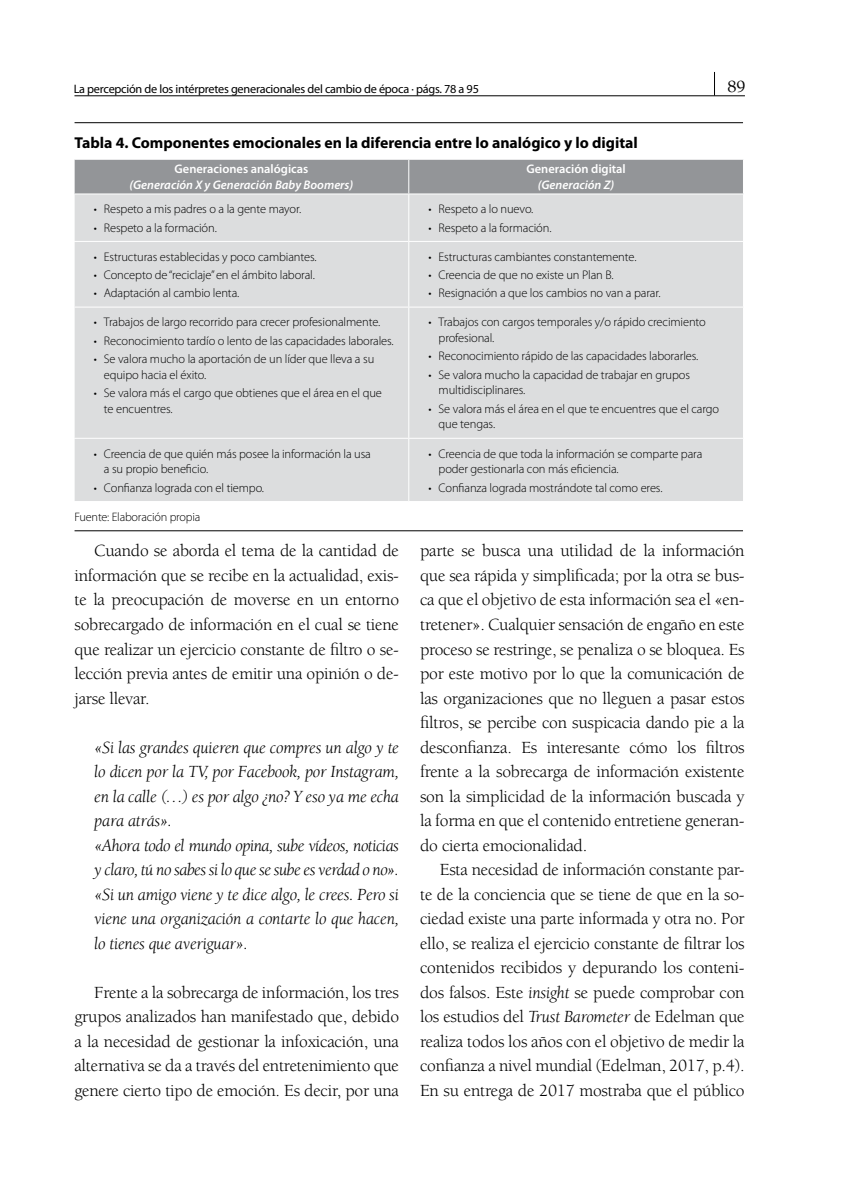
<style>
.page{position:relative;width:844px;height:1191px;background:#fff}
.page>*{position:absolute;margin:0;border:0;box-sizing:border-box;transform-origin:0 0}
.t1{font:17.5px/24.5px "Berkeley";letter-spacing:-.015em;color:#000;text-align:justify}
.t2{font:italic 17.5px/24.5px "Berkeley";letter-spacing:-.015em;color:#000}
.t3{font:500 17.5px "Berkeley";color:#000}
.t4{font:700 15.75px "Myriad Pro";color:#000}
.t5{font:300 12.42px/15.8px "Myriad Pro";letter-spacing:-.01em;color:#000}
.t6{font:italic 600 12.42px "Myriad Pro";color:#fff}
.t7{font:600 12.42px "Myriad Pro";color:#fff}
.t8{font:12.25px "Myriad Pro";letter-spacing:-.02em;color:#000}
.t9{font:300 12.25px "Myriad Pro";letter-spacing:-.015em;color:#000}
.s1{font-style:italic}
</style>
<div class="page">
<hr style="left:74px;top:95px;width:670px;height:1px;background:#000">
<svg style="left:714px;top:72px;width:1px;height:23px"></svg>
<div style="left:75px;top:160px;width:667px;height:33px;background:#939598"></div>
<div style="left:75px;top:194px;width:667px;height:307px;background:#dcddde"></div>
<hr style="left:408px;top:160px;width:1px;height:33px;background:#fff">
<hr style="left:408px;top:194px;width:1px;height:47px;background:#fff">
<hr style="left:74px;top:241px;width:334px;height:1px;background:#fff">
<hr style="left:408px;top:241px;width:335px;height:1px;background:#fff">
<hr style="left:408px;top:242px;width:1px;height:65px;background:#fff">
<hr style="left:74px;top:307px;width:334px;height:1px;background:#fff">
<hr style="left:408px;top:307px;width:335px;height:1px;background:#fff">
<hr style="left:408px;top:307px;width:1px;height:131px;background:#fff">
<hr style="left:74px;top:438px;width:334px;height:1px;background:#fff">
<hr style="left:408px;top:438px;width:335px;height:1px;background:#fff">
<hr style="left:408px;top:439px;width:1px;height:62px;background:#fff">
<hr style="left:74px;top:122px;width:668px;height:1px;background:#000">
<hr style="left:74px;top:530px;width:668px;height:1px;background:#000">
<p class="t8" style="left:74px;top:81px;width:406px">La percepción de los intérpretes generacionales del cambio de época · págs. 78 a 95</p>
<p class="t3" style="left:727px;top:77px;width:20px">89</p>
<p class="t4" style="left:74px;top:132px;width:564px">Tabla 4. Componentes emocionales en la diferencia entre lo analógico y lo digital</p>
<p class="t7" style="left:174px;top:161px;width:135px">Generaciones analógicas</p>
<p class="t6" style="left:129px;top:177px;width:225px">(Generación X y Generación Baby Boomers)</p>
<p class="t7" style="left:526px;top:161px;width:101px">Generación digital</p>
<p class="t6" style="left:537px;top:177px;width:78px">(Generación Z)</p>
<p class="t5" style="left:94px;top:201px;width:209px">• Respeto a mis padres o a la gente mayor.</p>
<p class="t5" style="left:94px;top:219px;width:124px">• Respeto a la formación.</p>
<p class="t5" style="left:94px;top:248px;width:224px">• Estructuras establecidas y poco cambiantes.</p>
<p class="t5" style="left:94px;top:267px;width:222px">• Concepto de “reciclaje” en el ámbito laboral.</p>
<p class="t5" style="left:94px;top:285px;width:147px">• Adaptación al cambio lenta.</p>
<p class="t5" style="left:94px;top:314px;width:288px">• Trabajos de largo recorrido para crecer profesionalmente.</p>
<p class="t5" style="left:94px;top:332px;width:301px">• Reconocimiento tardío o lento de las capacidades laborales.</p>
<p class="t5" style="left:104px;top:351px;width:272px;text-indent:-10px">• Se valora mucho la aportación de un líder que lleva a su equipo hacia el éxito.</p>
<p class="t5" style="left:104px;top:385px;width:279px;text-indent:-10px">• Se valora más el cargo que obtienes que el área en el que te encuentres.</p>
<p class="t5" style="left:104px;top:445px;width:268px;text-indent:-10px">• Creencia de que quién más posee la información la usa a su propio beneficio.</p>
<p class="t5" style="left:94px;top:479px;width:172px">• Confianza lograda con el tiempo.</p>
<p class="t9" style="left:74px;top:509px;width:127px">Fuente: Elaboración propia</p>
<p class="t1" style="left:74px;top:539px;width:326px;text-indent:20px">Cuando se aborda el tema de la cantidad de información que se recibe en la actualidad, exis&shy;te la preocupación de moverse en un entorno sobrecargado de información en el cual se tiene que realizar un ejercicio constante de filtro o se&shy;lección previa antes de emitir una opinión o de&shy;jarse llevar.</p>
<p class="t2" style="left:94px;top:735px;width:306px">«Si las grandes quieren que compres un algo y te lo dicen por la TV, por Facebook, por Instagram, en la calle (…) es por algo ¿no? Y eso ya me echa para atrás».<br>«Ahora todo el mundo opina, sube vídeos, noticias y claro, tú no sabes si lo que se sube es verdad o no». «Si un amigo viene y te dice algo, le crees. Pero si viene una organización a contarte lo que hacen, lo tienes que averiguar».</p>
<p class="t1" style="left:74px;top:980px;width:326px;text-indent:20px">Frente a la sobrecarga de información, los tres grupos analizados han manifestado que, debido a la necesidad de gestionar la infoxicación, una alternativa se da a través del entretenimiento que genere cierto tipo de emoción. Es decir, por una</p>
<p class="t5" style="left:428px;top:201px;width:106px">• Respeto a lo nuevo.</p>
<p class="t5" style="left:428px;top:219px;width:124px">• Respeto a la formación.</p>
<p class="t5" style="left:428px;top:248px;width:209px">• Estructuras cambiantes constantemente.</p>
<p class="t5" style="left:428px;top:267px;width:186px">• Creencia de que no existe un Plan B.</p>
<p class="t5" style="left:428px;top:285px;width:233px">• Resignación a que los cambios no van a parar.</p>
<p class="t5" style="left:438px;top:314px;width:269px;text-indent:-10px">• Trabajos con cargos temporales y/o rápido crecimiento profesional.</p>
<p class="t5" style="left:428px;top:348px;width:271px">• Reconocimiento rápido de las capacidades laborarles.</p>
<p class="t5" style="left:438px;top:366px;width:253px;text-indent:-10px">• Se valora mucho la capacidad de trabajar en grupos multidisciplinares.</p>
<p class="t5" style="left:438px;top:400px;width:282px;text-indent:-10px">• Se valora más el área en el que te encuentres que el cargo que tengas.</p>
<p class="t5" style="left:438px;top:445px;width:265px;text-indent:-10px">• Creencia de que toda la información se comparte para poder gestionarla con más eficiencia.</p>
<p class="t5" style="left:428px;top:479px;width:235px">• Confianza lograda mostrándote tal como eres.</p>
<p class="t1" style="left:420px;top:539px;width:326px">parte se busca una utilidad de la información que sea rápida y simplificada; por la otra se bus&shy;ca que el objetivo de esta información sea el «en&shy;tretener». Cualquier sensación de engaño en este proceso se restringe, se penaliza o se bloquea. Es por este motivo por lo que la comunicación de las organizaciones que no lleguen a pasar estos filtros, se percibe con suspicacia dando pie a la desconfianza. Es interesante cómo los filtros frente a la sobrecarga de información existente son la simplicidad de la información buscada y la forma en que el contenido entretiene generan&shy;do cierta emocionalidad.</p>
<p class="t1" style="left:420px;top:857px;width:326px;text-indent:20px">Esta necesidad de información constante par&shy;te de la conciencia que se tiene de que en la so&shy;ciedad existe una parte informada y otra no. Por ello, se realiza el ejercicio constante de filtrar los contenidos recibidos y depurando los conteni&shy;dos falsos. Este <span class="s1">insight</span> se puede comprobar con los estudios del <span class="s1">Trust Barometer</span> de Edelman que realiza todos los años con el objetivo de medir la confianza a nivel mundial (Edelman, 2017, p.4).<br>En su entrega de 2017 mostraba que el público</p>
</div>
